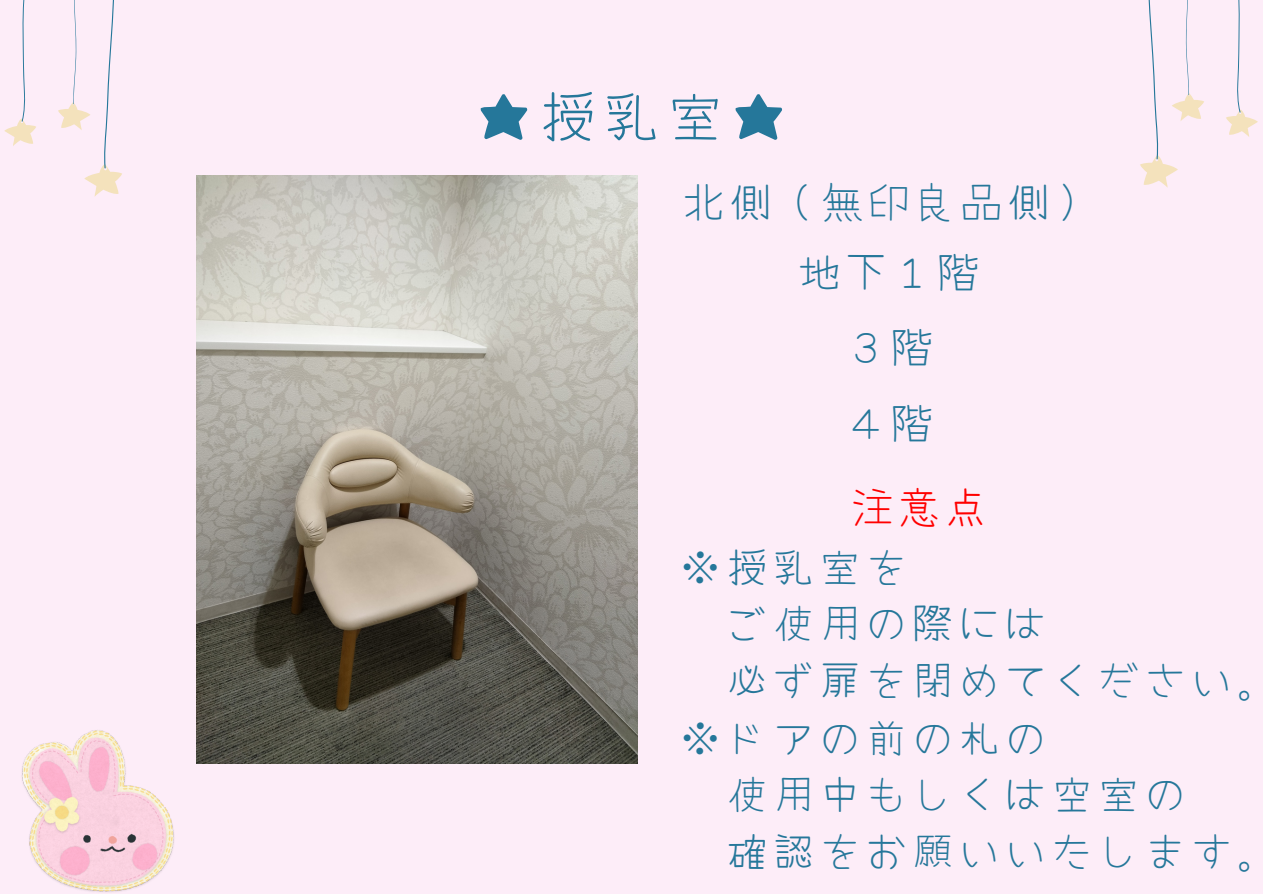
<style>
.page{position:relative;width:1263px;height:894px;background:#fff}
.page>*{position:absolute;margin:0;border:0;box-sizing:border-box;transform-origin:0 0}
.t1{font:55.5px "Yomogi";color:#25779a}
.t2{font:43.5px "Yomogi";letter-spacing:.065em;color:#25779a}
.t3{font:43.5px "Yomogi";color:#f00}
.t4{font:40.5px "Yomogi";letter-spacing:.15em;color:#25779a}
</style>
<div class="page">
<div style="left:0;top:0;width:1263px;height:893px;background:#fdedf8"></div>
<svg style="left:4px;top:0;width:32px;height:146px"></svg>
<svg style="left:58px;top:0;width:64px;height:197px"></svg>
<svg style="left:1226px;top:0;width:32px;height:137px"></svg>
<svg style="left:1140px;top:0;width:64px;height:188px"></svg>
<img style="left:197px;top:175px;width:441px;height:588px">
<img style="left:22px;top:730px;width:152px;height:162px">
<p class="t1" style="left:476px;top:72px;width:312px">★授乳室★</p>
<p class="t2" style="left:682px;top:168px;width:416px">北側（無印良品側）</p>
<h1 class="t2" style="left:798px;top:237px;width:184px">地下１階</h1>
<p class="t2" style="left:844px;top:312px;width:91px">３階</p>
<p class="t2" style="left:844px;top:388px;width:91px">４階</p>
<p class="t3" style="left:851px;top:472px;width:138px">注意点</p>
<p class="t4" style="left:680px;top:535px;width:228px">※授乳室を</p>
<p class="t4" style="left:727px;top:591px;width:321px">ご使用の際には</p>
<p class="t4" style="left:727px;top:647px;width:553px">必ず扉を閉めてください。</p>
<p class="t4" style="left:680px;top:705px;width:367px">※ドアの前の札の</p>
<p class="t4" style="left:727px;top:762px;width:460px">使用中もしくは空室の</p>
<p class="t4" style="left:727px;top:818px;width:553px">確認をお願いいたします。</p>
</div>
